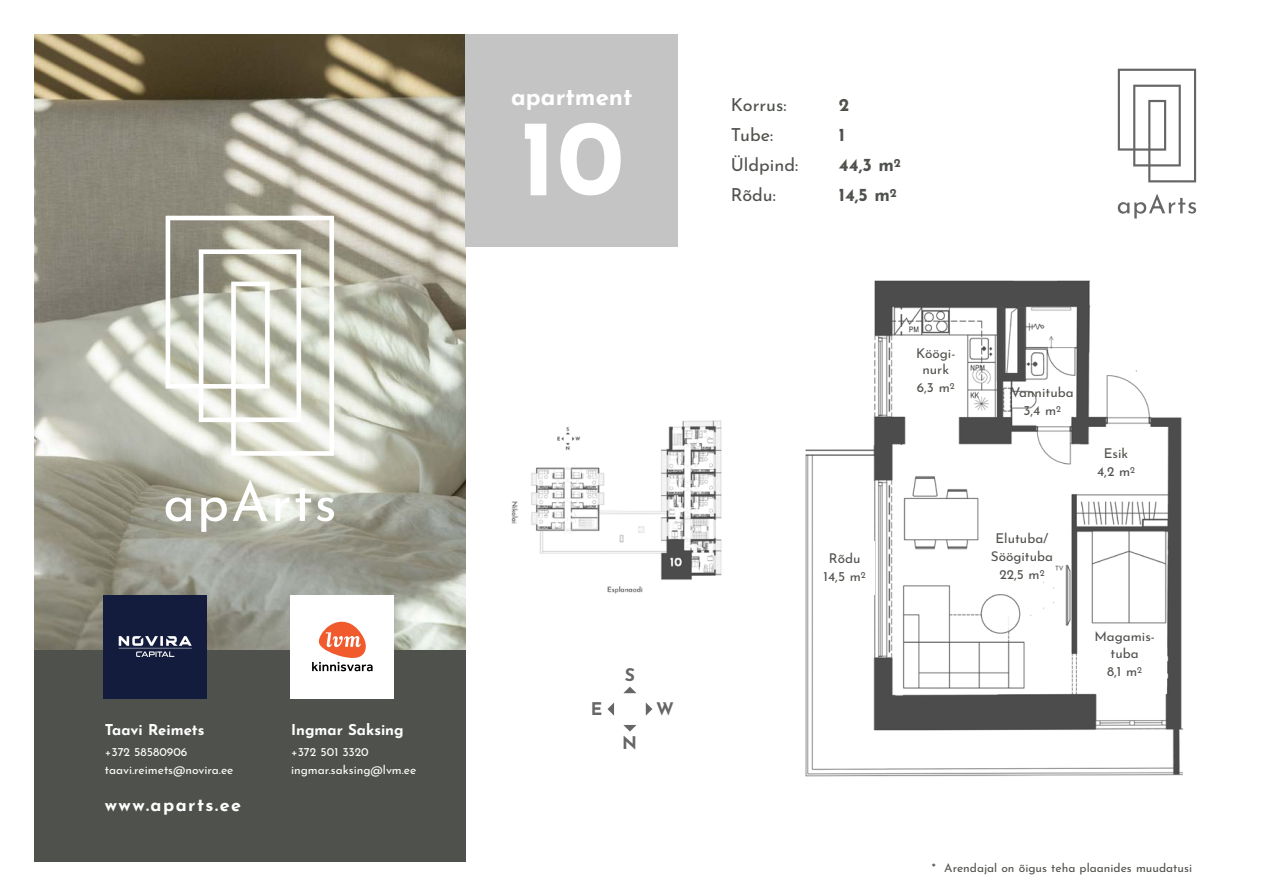
<style>
.page{position:relative;width:1263px;height:893px;background:#fff}
.page>*{position:absolute;margin:0;border:0;box-sizing:border-box;transform-origin:0 0}
.t1{font:700 108px "Josefin Sans";color:#fff}
.t2{font:700 24px "Josefin Sans";color:#fff}
.t3{font:18px "Josefin Sans";color:#4f524c}
.t4{font:700 18px "Josefin Sans";color:#4f524c}
.t5{font:700 18px "Josefin Sans";letter-spacing:.08em;color:#fff}
.t6{font:700 17.4px "Josefin Sans";color:#666}
.t7{font:700 15px "Josefin Sans";color:#fff}
.t8{font:13.5px/18px "Josefin Sans";color:#4f524c;text-align:center}
.t9{font:12px/18px "Josefin Sans";color:#fff}
.t10{font:12px "Josefin Sans";color:#4f524c}
</style>
<div class="page">
<div style="left:34px;top:649px;width:432px;height:213px;background:#4f524c"></div>
<img style="left:34px;top:34px;width:432px;height:615px">
<svg style="left:166px;top:497px;width:25px;height:24px"></svg>
<svg style="left:201px;top:497px;width:26px;height:35px"></svg>
<svg style="left:233px;top:480px;width:35px;height:41px"></svg>
<svg style="left:275px;top:497px;width:14px;height:24px"></svg>
<svg style="left:296px;top:488px;width:15px;height:33px"></svg>
<svg style="left:317px;top:497px;width:17px;height:24px"></svg>
<svg style="left:166px;top:216px;width:168px;height:240px"></svg>
<div style="left:291px;top:595px;width:103px;height:103px;background:#fff"></div>
<svg style="left:312px;top:621px;width:61px;height:50px"></svg>
<div style="left:103px;top:595px;width:104px;height:103px;background:#131c3d"></div>
<svg style="left:119px;top:636px;width:73px;height:21px"></svg>
<div style="left:466px;top:34px;width:212px;height:213px;background:#c4c4c4"></div>
<svg style="left:1118px;top:194px;width:78px;height:25px"></svg>
<svg style="left:1118px;top:69px;width:78px;height:113px"></svg>
<img style="left:629px;top:280px;width:554px;height:497px">
<img style="left:511px;top:420px;width:218px;height:179px">
<svg style="left:607px;top:687px;width:45px;height:44px"></svg>
<div style="left:815px;top:542px;width:60px;height:53px;background:#fff"></div>
<p class="t7" style="left:105px;top:717px;width:101px">Taavi Reimets</p>
<p class="t9" style="left:105px;top:742px;width:130px">+372 58580906 taavi.reimets@novira.ee</p>
<h3 class="t5" style="left:105px;top:789px;width:138px">www.aparts.ee</h3>
<p class="t7" style="left:291px;top:717px;width:114px">Ingmar Saksing</p>
<p class="t9" style="left:291px;top:742px;width:127px">+372 501 3320 ingmar.saksing@lvm.ee</p>
<h2 class="t2" style="left:511px;top:75px;width:123px">apartment</h2>
<h1 class="t1" style="left:519px;top:61px;width:106px">10</h1>
<p class="t6" style="left:625px;top:659px;width:12px">S</p>
<p class="t6" style="left:591px;top:694px;width:13px">E</p>
<p class="t6" style="left:656px;top:693px;width:19px">W</p>
<p class="t6" style="left:622px;top:727px;width:16px">N</p>
<h3 class="t3" style="left:731px;top:90px;width:57px">Korrus:</h3>
<h3 class="t4" style="left:839px;top:89px;width:12px">2</h3>
<h3 class="t3" style="left:731px;top:120px;width:44px">Tube:</h3>
<h3 class="t4" style="left:839px;top:119px;width:8px">1</h3>
<h3 class="t3" style="left:731px;top:150px;width:69px">Üldpind:</h3>
<h3 class="t4" style="left:839px;top:149px;width:64px">44,3 m<sup>2</sup></h3>
<h3 class="t3" style="left:731px;top:180px;width:47px">Rõdu:</h3>
<h3 class="t4" style="left:839px;top:179px;width:60px">14,5 m<sup>2</sup></h3>
<p class="t8" style="left:823px;top:547px;width:44px">Rõdu<br>14,5 m<sup>2</sup></p>
<p class="t8" style="left:916px;top:343px;width:41px;line-height:16.2px">Köögi&shy;nurk</p>
<p class="t8" style="left:917px;top:377px;width:39px">6,3 m<sup>2</sup></p>
<p class="t8" style="left:1011px;top:382px;width:64px">Vannituba<br>3,4 m<sup>2</sup></p>
<p class="t8" style="left:991px;top:528px;width:64px">Elutuba/<br>Söögituba<br>22,5 m<sup>2</sup></p>
<p class="t8" style="left:1097px;top:443px;width:40px">Esik<br>4,2 m<sup>2</sup></p>
<p class="t8" style="left:1094px;top:627px;width:62px;line-height:16.2px">Magamis&shy;tuba</p>
<p class="t8" style="left:1107px;top:660px;width:36px">8,1 m<sup>2</sup></p>
<p class="t10" style="left:932px;top:857px;width:262px">* Arendajal on õigus teha plaanides muudatusi</p>
</div>
